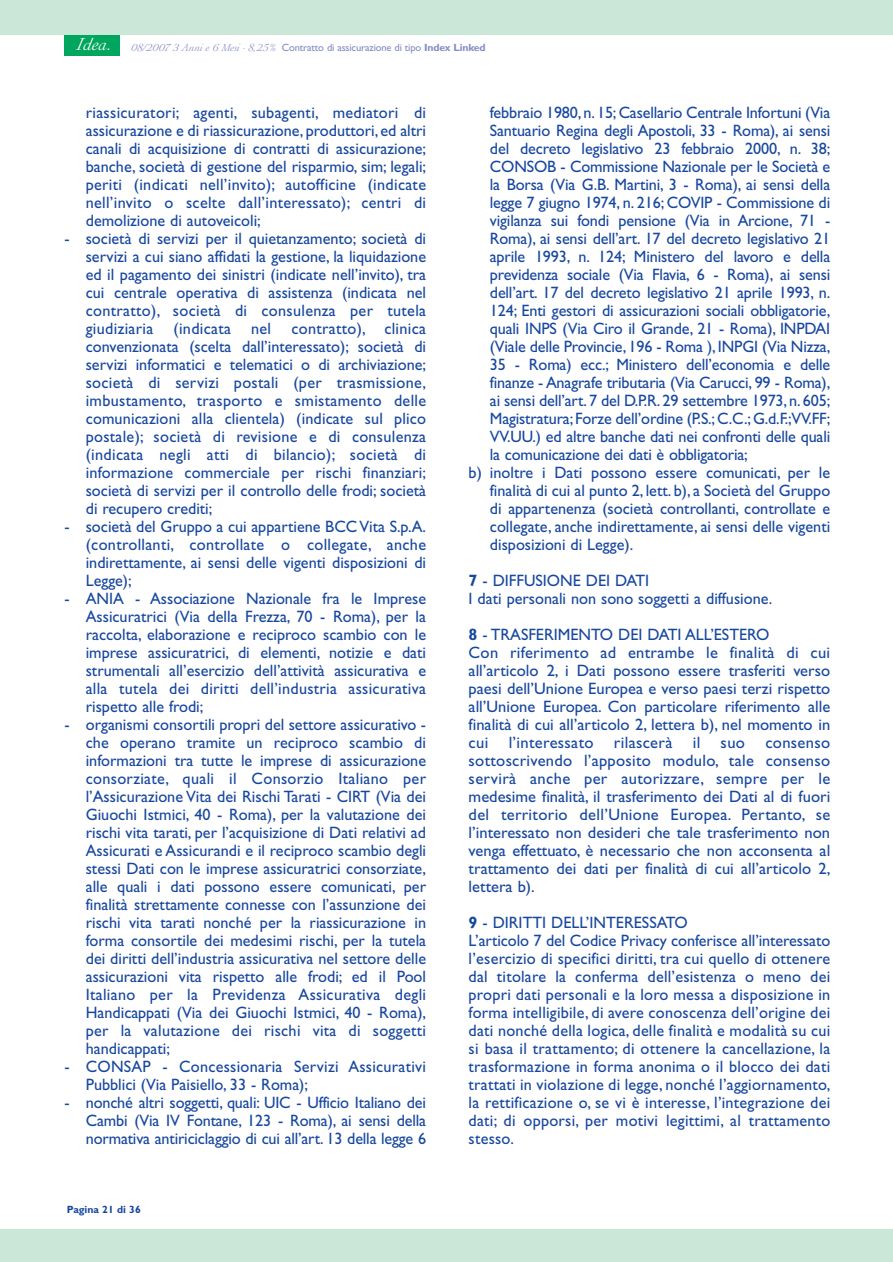
<style>
.page{position:relative;width:893px;height:1262px;background:#fff}
.page>*{position:absolute;margin:0;border:0;box-sizing:border-box;transform-origin:0 0}
.t1{font:16.5px/18px "Gill Sans";color:#17479e;text-align:justify}
.t2{font:10.5px "Gill Sans";letter-spacing:-.015em;color:#848cc5}
.t3{font:700 10.5px "Gill Sans";color:#17479e}
.s1{font-family:"Baccara";font-size:18px;color:#fff}
.s2{font-family:"Baccara"}
.s3{font-weight:700}
</style>
<div class="page">
<div style="left:64px;top:34px;width:56px;height:21px;background:#00a65d"></div>
<div style="left:0;top:0;width:892px;height:34px;background:#cbe7d7"></div>
<div style="left:0;top:1229px;width:892px;height:32px;background:#cbe7d7"></div>
<p class="t2" style="left:76px;top:44px;width:411px"><span class="s1">Idea.</span> <span class="s2">08/2007 3 Anni e 6 Mesi - 8,25%</span> Contratto di assicurazione di tipo <span class="s3">Index Linked</span></p>
<p class="t1" style="left:86px;top:105px;width:342px">riassicuratori; agenti, subagenti, mediatori di assicurazione e di riassicurazione,produttori,ed altri canali di acquisizione di contratti di assicurazione; banche, società di gestione del risparmio, sim; legali; periti (indicati nell’invito); autofficine (indicate nell’invito o scelte dall’interessato); centri di demolizione di autoveicoli;</p>
<p class="t1" style="left:86px;top:231px;width:342px;text-indent:-21px">- società di servizi per il quietanzamento; società di servizi a cui siano affidati la gestione, la liquidazione ed il pagamento dei sinistri (indicate nell’invito), tra cui centrale operativa di assistenza (indicata nel contratto), società di consulenza per tutela giudiziaria (indicata nel contratto), clinica convenzionata (scelta dall’interessato); società di servizi informatici e telematici o di archiviazione; società di servizi postali (per trasmissione, imbustamento, trasporto e smistamento delle comunicazioni alla clientela) (indicate sul plico postale); società di revisione e di consulenza (indicata negli atti di bilancio); società di informazione commerciale per rischi finanziari; società di servizi per il controllo delle frodi; società di recupero crediti;</p>
<p class="t1" style="left:86px;top:519px;width:342px;text-indent:-21px">- società del Gruppo a cui appartiene BCC Vita S.p.A. (controllanti, controllate o collegate, anche indirettamente, ai sensi delle vigenti disposizioni di Legge);</p>
<p class="t1" style="left:86px;top:591px;width:342px;text-indent:-21px">- ANIA - Associazione Nazionale fra le Imprese Assicuratrici (Via della Frezza, 70 - Roma), per la raccolta, elaborazione e reciproco scambio con le imprese assicuratrici, di elementi, notizie e dati strumentali all’esercizio dell’attività assicurativa e alla tutela dei diritti dell’industria assicurativa rispetto alle frodi;</p>
<p class="t1" style="left:86px;top:717px;width:342px;text-indent:-21px">- organismi consortili propri del settore assicurativo - che operano tramite un reciproco scambio di informazioni tra tutte le imprese di assicurazione consorziate, quali il Consorzio Italiano per l’Assicurazione Vita dei Rischi Tarati - CIRT (Via dei Giuochi Istmici, 40 - Roma), per la valutazione dei rischi vita tarati, per l’acquisizione di Dati relativi ad Assicurati e Assicurandi e il reciproco scambio degli stessi Dati con le imprese assicuratrici consorziate, alle quali i dati possono essere comunicati, per finalità strettamente connesse con l’assunzione dei rischi vita tarati nonché per la riassicurazione in forma consortile dei medesimi rischi, per la tutela dei diritti dell’industria assicurativa nel settore delle assicurazioni vita rispetto alle frodi; ed il Pool Italiano per la Previdenza Assicurativa degli Handicappati (Via dei Giuochi Istmici, 40 - Roma), per la valutazione dei rischi vita di soggetti handicappati;</p>
<p class="t1" style="left:86px;top:1059px;width:342px;text-indent:-21px">- CONSAP - Concessionaria Servizi Assicurativi<br>Pubblici (Via Paisiello, 33 - Roma);</p>
<p class="t1" style="left:86px;top:1095px;width:342px;text-indent:-21px">- nonché altri soggetti, quali: UIC - Ufficio Italiano dei Cambi (Via IV Fontane, 123 - Roma), ai sensi della normativa antiriciclaggio di cui all’art. 13 della legge 6</p>
<p class="t3" style="left:67px;top:1206px;width:75px">Pagina 21 di 36</p>
<p class="t1" style="left:490px;top:105px;width:342px">febbraio 1980,n.15;Casellario Centrale Infortuni (Via</p>
<p class="t1" style="left:490px;top:123px;width:342px">Santuario Regina degli Apostoli, 33 - Roma), ai sensi</p>
<p class="t1" style="left:490px;top:141px;width:342px">del decreto legislativo 23 febbraio 2000, n. 38;</p>
<p class="t1" style="left:490px;top:159px;width:342px">CONSOB - Commissione Nazionale per le Società e</p>
<p class="t1" style="left:490px;top:177px;width:342px">la Borsa (Via G.B. Martini, 3 - Roma), ai sensi della</p>
<p class="t1" style="left:490px;top:195px;width:342px">legge 7 giugno 1974, n. 216; COVIP - Commissione di</p>
<p class="t1" style="left:490px;top:213px;width:342px">vigilanza sui fondi pensione (Via in Arcione, 71 -</p>
<p class="t1" style="left:490px;top:231px;width:342px">Roma), ai sensi dell’art. 17 del decreto legislativo 21</p>
<p class="t1" style="left:490px;top:249px;width:342px">aprile 1993, n. 124; Ministero del lavoro e della</p>
<p class="t1" style="left:490px;top:267px;width:342px">previdenza sociale (Via Flavia, 6 - Roma), ai sensi</p>
<p class="t1" style="left:490px;top:285px;width:342px">dell’art. 17 del decreto legislativo 21 aprile 1993, n.</p>
<p class="t1" style="left:490px;top:303px;width:342px">124; Enti gestori di assicurazioni sociali obbligatorie,</p>
<p class="t1" style="left:490px;top:321px;width:342px">quali INPS (Via Ciro il Grande, 21 - Roma), INPDAI</p>
<p class="t1" style="left:490px;top:339px;width:342px">(Viale delle Provincie, 196 - Roma ), INPGI (Via Nizza,</p>
<p class="t1" style="left:490px;top:357px;width:342px">35 - Roma) ecc.; Ministero dell’economia e delle</p>
<p class="t1" style="left:490px;top:375px;width:342px">finanze - Anagrafe tributaria (Via Carucci, 99 - Roma),</p>
<p class="t1" style="left:490px;top:393px;width:342px">ai sensi dell’art.7 del D.P.R.29 settembre 1973,n.605;</p>
<p class="t1" style="left:490px;top:411px;width:342px">Magistratura;Forze dell’ordine (P.S.;C.C.;G.d.F.;VV.FF;</p>
<p class="t1" style="left:490px;top:429px;width:342px">VV.UU.) ed altre banche dati nei confronti delle quali</p>
<p class="t1" style="left:490px;top:447px;width:259px">la comunicazione dei dati è obbligatoria;</p>
<p class="t1" style="left:468px;top:465px;width:363px">b) inoltre i Dati possono essere comunicati, per le</p>
<p class="t1" style="left:490px;top:483px;width:342px">finalità di cui al punto 2, lett. b), a Società del Gruppo</p>
<p class="t1" style="left:490px;top:501px;width:342px">di appartenenza (società controllanti, controllate e</p>
<p class="t1" style="left:490px;top:519px;width:342px">collegate, anche indirettamente, ai sensi delle vigenti</p>
<p class="t1" style="left:490px;top:537px;width:145px">disposizioni di Legge).</p>
<p class="t1" style="left:468px;top:573px;width:305px"><span class="s3">7</span> - DIFFUSIONE DEI DATI<br>I dati personali non sono soggetti a diffusione.</p>
<p class="t1" style="left:468px;top:627px;width:363px;text-align:left"><span class="s3">8</span> - TRASFERIMENTO DEI DATI ALL’ESTERO<br>Con riferimento ad entrambe le finalità di cui all’articolo 2, i Dati possono essere trasferiti verso paesi dell’Unione Europea e verso paesi terzi rispetto all’Unione Europea. Con particolare riferimento alle finalità di cui all’articolo 2, lettera b), nel momento in cui l’interessato rilascerà il suo consenso sottoscrivendo l’apposito modulo, tale consenso servirà anche per autorizzare, sempre per le medesime finalità, il trasferimento dei Dati al di fuori del territorio dell’Unione Europea. Pertanto, se l’interessato non desideri che tale trasferimento non venga effettuato, è necessario che non acconsenta al trattamento dei dati per finalità di cui all’articolo 2, lettera b).</p>
<p class="t1" style="left:468px;top:915px;width:363px;text-align:left"><span class="s3">9</span> - DIRITTI DELL’INTERESSATO<br>L’articolo 7 del Codice Privacy conferisce all’interessato l’esercizio di specifici diritti, tra cui quello di ottenere dal titolare la conferma dell’esistenza o meno dei propri dati personali e la loro messa a disposizione in forma intelligibile, di avere conoscenza dell’origine dei dati nonché della logica, delle finalità e modalità su cui si basa il trattamento; di ottenere la cancellazione, la trasformazione in forma anonima o il blocco dei dati trattati in violazione di legge, nonché l’aggiornamento, la rettificazione o, se vi è interesse, l’integrazione dei dati; di opporsi, per motivi legittimi, al trattamento stesso.</p>
</div>
